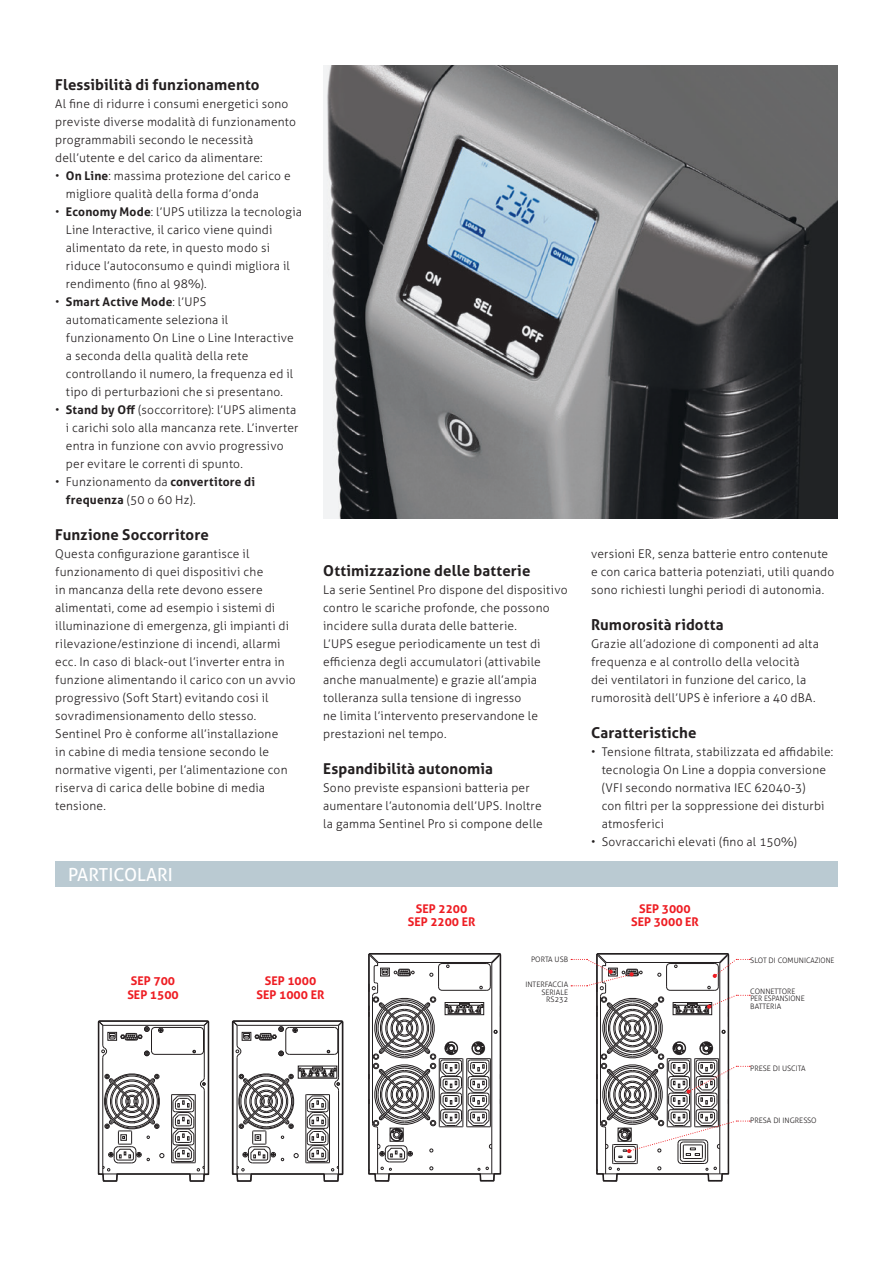
<style>
.page{position:relative;width:893px;height:1263px;background:#fff}
.page>*{position:absolute;margin:0;border:0;box-sizing:border-box;transform-origin:0 0}
.t1{font:18px "Aller";color:#fff}
.t2{font:700 15px "Aller";letter-spacing:.01em;color:#231f20}
.t3{font:300 12px/18px "Aller";letter-spacing:.015em;color:#231f20}
.t4{font:700 12px/13.5px "Aller";color:#ee1d23;text-align:center}
.t5{font:300 7.5px/7.5px "Aller";color:#231f20}
.s1{font-weight:700}
</style>
<div class="page">
<img style="left:323px;top:66px;width:515px;height:452px">
<svg style="left:98px;top:1020px;width:112px;height:162px"></svg>
<svg style="left:231px;top:1020px;width:113px;height:162px"></svg>
<svg style="left:368px;top:953px;width:134px;height:229px"></svg>
<svg style="left:571px;top:953px;width:179px;height:229px"></svg>
<div style="left:55px;top:861px;width:783px;height:26px;background:#bacad2"></div>
<p class="t2" style="left:55px;top:75px;width:206px">Flessibilità di funzionamento</p>
<p class="t3" style="left:55px;top:95px;width:242px">Al fine di ridurre i consumi energetici sono previste diverse modalità di funzionamento programmabili secondo le necessità dell’utente e del carico da alimentare:</p>
<p class="t3" style="left:66px;top:167px;width:226px;text-indent:-11px">• <span class="s1">On Line</span>: massima protezione del carico e migliore qualità della forma d’onda</p>
<p class="t3" style="left:66px;top:203px;width:237px;text-indent:-11px">• <span class="s1">Economy Mode</span>: l’UPS utilizza la tecnologia Line Interactive, il carico viene quindi alimentato da rete, in questo modo si riduce l’autoconsumo e quindi migliora il rendimento (fino al 98%).</p>
<p class="t3" style="left:66px;top:293px;width:229px;text-indent:-11px">• <span class="s1">Smart Active Mode</span>: l’UPS automaticamente seleziona il funzionamento On Line o Line Interactive a seconda della qualità della rete controllando il numero, la frequenza ed il tipo di perturbazioni che si presentano.</p>
<p class="t3" style="left:66px;top:401px;width:234px;text-indent:-11px">• <span class="s1">Stand by Off</span> (soccorritore): l’UPS alimenta i carichi solo alla mancanza rete. L’inverter entra in funzione con avvio progressivo per evitare le correnti di spunto.</p>
<p class="t3" style="left:66px;top:473px;width:191px;text-indent:-11px">• Funzionamento da <span class="s1">convertitore di frequenza</span> (50 o 60 Hz).</p>
<p class="t2" style="left:55px;top:525px;width:155px">Funzione Soccorritore</p>
<p class="t3" style="left:55px;top:545px;width:242px">Questa configurazione garantisce il funzionamento di quei dispositivi che<br>in mancanza della rete devono essere alimentati, come ad esempio i sistemi di illuminazione di emergenza, gli impianti di rilevazione/estinzione di incendi, allarmi ecc. In caso di black-out l’inverter entra in funzione alimentando il carico con un avvio progressivo (Soft Start) evitando cosi il sovradimensionamento dello stesso.<br>Sentinel Pro è conforme all’installazione<br>in cabine di media tensione secondo le normative vigenti, per l’alimentazione con riserva di carica delle bobine di media tensione.</p>
<h1 class="t1" style="left:68px;top:863px;width:106px">PARTICOLARI</h1>
<p class="t2" style="left:323px;top:561px;width:209px">Ottimizzazione delle batterie</p>
<p class="t3" style="left:323px;top:581px;width:246px">La serie Sentinel Pro dispone del dispositivo contro le scariche profonde, che possono incidere sulla durata delle batterie.<br>L’UPS esegue periodicamente un test di efficienza degli accumulatori (attivabile anche manualmente) e grazie all’ampia tolleranza sulla tensione di ingresso<br>ne limita l’intervento preservandone le prestazioni nel tempo.</p>
<p class="t2" style="left:323px;top:759px;width:171px">Espandibilità autonomia</p>
<p class="t3" style="left:323px;top:779px;width:221px">Sono previste espansioni batteria per aumentare l’autonomia dell’UPS. Inoltre la gamma Sentinel Pro si compone delle</p>
<p class="t3" style="left:591px;top:545px;width:245px">versioni ER, senza batterie entro contenute e con carica batteria potenziati, utili quando sono richiesti lunghi periodi di autonomia.</p>
<p class="t2" style="left:591px;top:615px;width:134px">Rumorosità ridotta</p>
<p class="t3" style="left:591px;top:635px;width:229px">Grazie all’adozione di componenti ad alta frequenza e al controllo della velocità dei ventilatori in funzione del carico, la rumorosità dell’UPS è inferiore a 40 dBA.</p>
<p class="t2" style="left:591px;top:723px;width:107px">Caratteristiche</p>
<p class="t3" style="left:602px;top:743px;width:233px;text-indent:-11px">• Tensione filtrata, stabilizzata ed affidabile: tecnologia On Line a doppia conversione (VFI secondo normativa IEC 62040-3)<br>con filtri per la soppressione dei disturbi atmosferici</p>
<p class="t3" style="left:591px;top:833px;width:208px">• Sovraccarichi elevati (fino al 150%)</p>
<p class="t4" style="left:408px;top:901px;width:69px">SEP 2200<br>SEP 2200 ER</p>
<p class="t4" style="left:631px;top:901px;width:69px">SEP 3000<br>SEP 3000 ER</p>
<p class="t5" style="left:531px;top:956px;width:39px">PORTA USB</p>
<p class="t5" style="left:750px;top:956px;width:86px">SLOT DI COMUNICAZIONE</p>
<p class="t4" style="left:127px;top:974px;width:53px">SEP 700<br>SEP 1500</p>
<p class="t4" style="left:257px;top:974px;width:69px">SEP 1000<br>SEP 1000 ER</p>
<p class="t5" style="left:525px;top:980px;width:44px;text-align:right">INTERFACCIA<br>SERIALE<br>RS232</p>
<p class="t5" style="left:750px;top:987px;width:56px">CONNETTORE<br>PER ESPANSIONE<br>BATTERIA</p>
<p class="t5" style="left:750px;top:1064px;width:57px">PRESE DI USCITA</p>
<p class="t5" style="left:750px;top:1116px;width:68px">PRESA DI INGRESSO</p>
</div>
